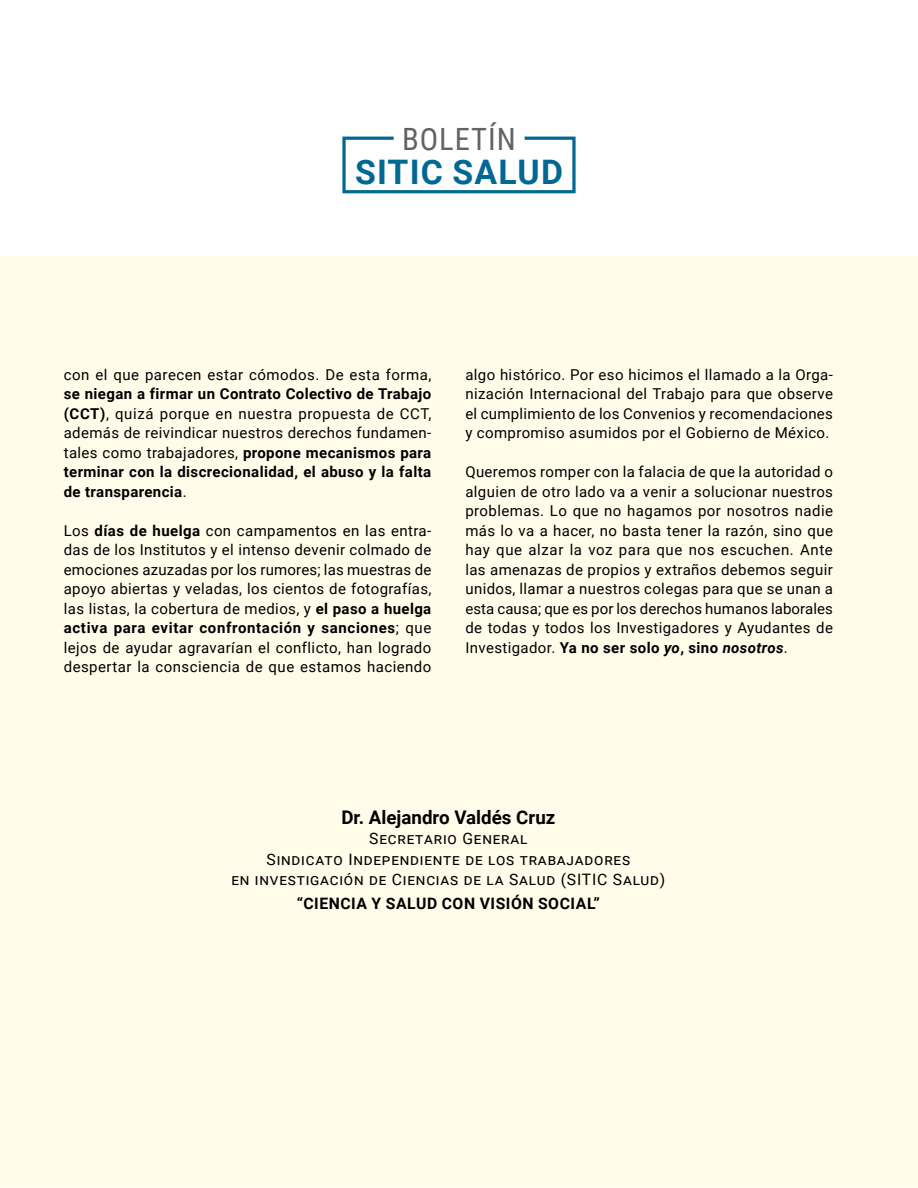
<style>
.page{position:relative;width:918px;height:1188px;background:#fff}
.page>*{position:absolute;margin:0;border:0;box-sizing:border-box;transform-origin:0 0}
.t1{font:700 33.9px "Roboto";letter-spacing:.035em;color:#006893}
.t2{font:30.75px "Roboto Condensed";letter-spacing:.03em;color:#646363}
.t3{font:700 18.75px "Roboto";color:#000}
.t4{font:15.75px/20.2px "Roboto";letter-spacing:.05em;color:#000;text-align:center}
.t5{font:700 15.75px "Roboto";letter-spacing:.035em;color:#000}
.t6{font:15px/19.5px "Roboto";letter-spacing:.025em;color:#000;text-align:justify}
.t7{font:700 15px/19.5px "Roboto";letter-spacing:.025em;color:#000;text-align:justify}
.s1{font-weight:400}
.s2{font-weight:700}
.s3{font-weight:700;font-style:italic}
</style>
<div class="page">
<div style="left:0;top:256px;width:918px;height:931px;background:#fffdea"></div>
<svg style="left:342px;top:136px;width:234px;height:58px"></svg>
<h2 class="t2" style="left:402px;top:117px;width:115px">BOLETÍN</h2>
<h1 class="t1" style="left:355px;top:149px;width:210px">SITIC SALUD</h1>
<p class="t6" style="left:64px;top:364px;width:369px">con el que parecen estar cómodos. De esta forma,</p>
<p class="t7" style="left:64px;top:383px;width:369px">se niegan a firmar un Contrato Colectivo de Trabajo (CCT)<span class="s1">, quizá porque en nuestra propuesta de CCT, además de reivindicar nuestros derechos fundamen&shy;tales como trabajadores,</span> propone mecanismos para terminar con la discrecionalidad, el abuso y la falta de transparencia<span class="s1">.</span></p>
<p class="t6" style="left:64px;top:520px;width:369px">Los <span class="s2">días de huelga</span> con campamentos en las entra&shy;das de los Institutos y el intenso devenir colmado de emociones azuzadas por los rumores; las muestras de apoyo abiertas y veladas, los cientos de fotografías, las listas, la cobertura de medios, y <span class="s2">el paso a huelga activa para evitar confrontación y sanciones</span>; que lejos de ayudar agravarían el conflicto, han logrado despertar la consciencia de que estamos haciendo</p>
<p class="t6" style="left:465px;top:364px;width:369px">algo histórico. Por eso hicimos el llamado a la Orga&shy;nización Internacional del Trabajo para que observe el cumplimiento de los Convenios y recomendaciones y compromiso asumidos por el Gobierno de México.</p>
<p class="t6" style="left:465px;top:461px;width:369px">Queremos romper con la falacia de que la autoridad o alguien de otro lado va a venir a solucionar nuestros problemas. Lo que no hagamos por nosotros nadie más lo va a hacer, no basta tener la razón, sino que hay que alzar la voz para que nos escuchen. Ante las amenazas de propios y extraños debemos seguir unidos, llamar a nuestros colegas para que se unan a esta causa; que es por los derechos humanos laborales de todas y todos los Investigadores y Ayudantes de Investigador. <span class="s2">Ya no ser solo</span> <span class="s3">yo</span><span class="s2">, sino</span> <span class="s3">nosotros</span>.</p>
<p class="t3" style="left:341px;top:804px;width:216px">Dr. Alejandro Valdés Cruz</p>
<p class="t4" style="left:231px;top:828px;width:435px">Secretario General<br>Sindicato Independiente de los trabajadores<br>en investigación de Ciencias de la Salud (SITIC Salud)</p>
<p class="t5" style="left:297px;top:892px;width:305px">“CIENCIA Y SALUD CON VISIÓN SOCIAL”</p>
</div>
